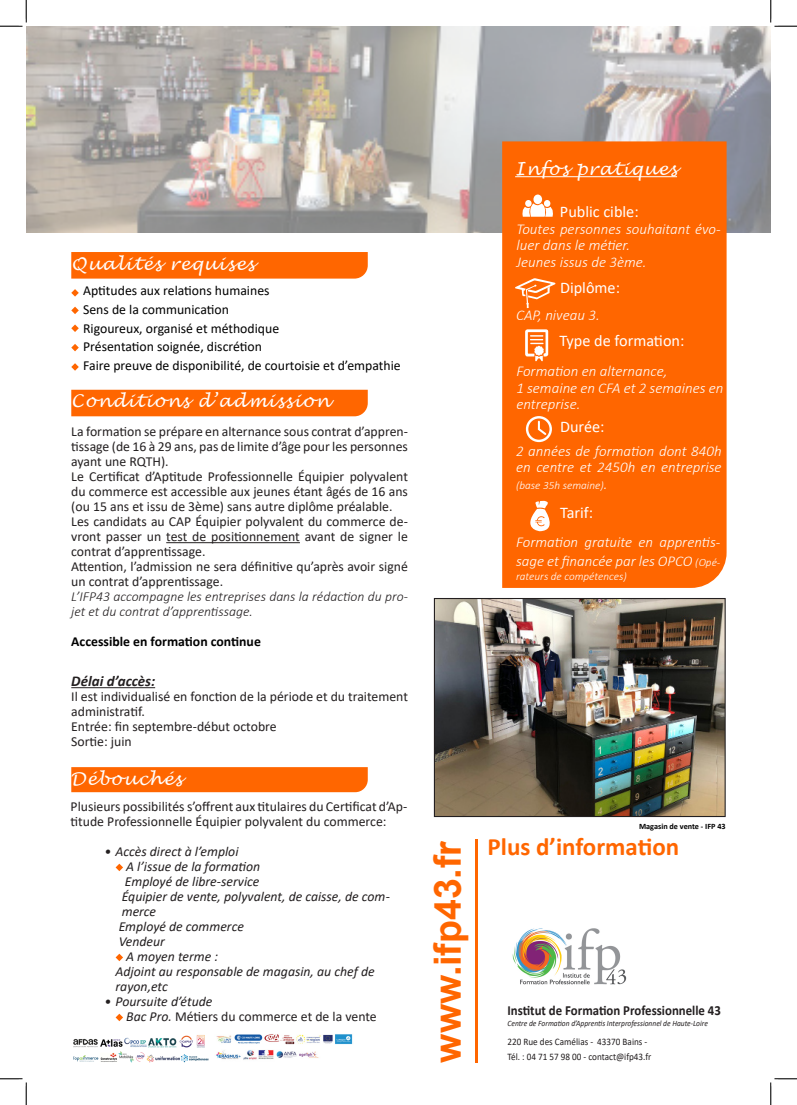
<style>
.page{position:relative;width:797px;height:1105px;background:#fff}
.page>*{position:absolute;margin:0;border:0;box-sizing:border-box;transform-origin:0 0}
.t1{font:700 37.5px "Arial";color:#f60}
.t2{font:700 25px "Calibri";color:#f60}
.t3{font:italic 17.5px "Lucida Handwriting";letter-spacing:.06em;color:#fff}
.t4{font:16.25px "Calibri";color:#fff}
.t5{font:italic 300 15px/16.2px "Calibri";color:#fff}
.t6{font:italic 700 15px "Calibri";color:#231f20}
.t7{font:700 13.88px "Calibri";color:#231f20;scale:.92 1}
.t8{font:13.75px/15px "Calibri";color:#231f20}
.t9{font:italic 13.75px/15px "Calibri";color:#231f20}
.t10{font:13.75px "Calibri";color:#000}
.t11{font:italic 300 13.75px/15px "Calibri";color:#231f20}
.t12{font:700 13.75px "Calibri";color:#000}
.t13{font:italic 300 11.25px "Calibri";color:#fff}
.t14{font:9.88px/15px "Calibri";color:#231f20;scale:.92 1}
.t15{font:italic 8.12px "Calibri";color:#231f20;scale:.92 1}
.t16{font:700 8.12px "Calibri";color:#000}
.s1{font-style:italic}
.s2{font-size:15px}
.s3{font-size:11.25px}
</style>
<div class="page">
<img style="left:26px;top:26px;width:744px;height:207px">
<div style="left:502px;top:141px;width:224px;height:447px;background:#f60"></div>
<hr style="left:515px;top:176px;width:162px;height:1px;background:#fff">
<div style="left:525px;top:200px;width:6px;height:7px;background:#fff;border-radius:50%"></div>
<div style="left:544px;top:200px;width:6px;height:7px;background:#fff;border-radius:50%"></div>
<div style="left:533px;top:195px;width:9px;height:9px;background:#fff;border-radius:50%"></div>
<svg style="left:521px;top:203px;width:33px;height:14px"></svg>
<svg style="left:514px;top:278px;width:42px;height:30px"></svg>
<hr style="left:475px;top:839px;width:2px;height:223px;background:#f60">
<svg style="left:525px;top:329px;width:23px;height:33px"></svg>
<div style="left:526px;top:416px;width:26px;height:26px;border:2px solid #fff;border-radius:50%"></div>
<svg style="left:536px;top:422px;width:12px;height:15px"></svg>
<svg style="left:520px;top:500px;width:38px;height:31px"></svg>
<div style="left:71px;top:390px;width:297px;height:26px;background:#f60"></div>
<div style="left:71px;top:767px;width:297px;height:25px;background:#f60"></div>
<svg style="left:116px;top:864px;width:7px;height:7px"></svg>
<svg style="left:116px;top:954px;width:7px;height:7px"></svg>
<svg style="left:116px;top:1014px;width:7px;height:7px"></svg>
<hr style="left:166px;top:542px;width:134px;height:1px;background:#231f20">
<div style="left:71px;top:252px;width:297px;height:27px;background:#f60"></div>
<svg style="left:71px;top:289px;width:8px;height:8px"></svg>
<svg style="left:71px;top:307px;width:8px;height:7px"></svg>
<svg style="left:71px;top:324px;width:8px;height:8px"></svg>
<svg style="left:71px;top:344px;width:8px;height:7px"></svg>
<svg style="left:71px;top:363px;width:8px;height:8px"></svg>
<hr style="left:71px;top:687px;width:84px;height:1px;background:#231f20">
<img style="left:436px;top:600px;width:287px;height:215px">
<div style="left:434px;top:598px;width:291px;height:219px;border:1px solid #231f20"></div>
<img style="left:73px;top:1035px;width:136px;height:28px">
<img style="left:216px;top:1034px;width:137px;height:26px">
<img style="left:512px;top:928px;width:115px;height:57px">
<svg style="left:0;top:0;width:27px;height:27px"></svg>
<svg style="left:0;top:1078px;width:27px;height:27px"></svg>
<svg style="left:770px;top:0;width:27px;height:27px"></svg>
<svg style="left:770px;top:1078px;width:27px;height:27px"></svg>
<p class="t3" style="left:71px;top:253px;width:185px">Qualités requises</p>
<p class="t10" style="left:83px;top:281px;width:188px">Aptitudes aux relations humaines</p>
<p class="t10" style="left:83px;top:300px;width:147px">Sens de la communication</p>
<p class="t10" style="left:83px;top:318px;width:197px">Rigoureux, organisé et méthodique</p>
<p class="t10" style="left:83px;top:337px;width:180px">Présentation soignée, discrétion</p>
<p class="t10" style="left:83px;top:356px;width:319px">Faire preuve de disponibilité, de courtoisie et d’empathie</p>
<p class="t3" style="left:71px;top:391px;width:260px">Conditions d’admission</p>
<p class="t8" style="left:71px;top:424px;width:338px;text-align:justify">La formation se prépare en alternance sous contrat d’appren&shy;tissage (de 16 à 29 ans, pas de limite d’âge pour les personnes ayant une RQTH).</p>
<p class="t8" style="left:71px;top:469px;width:338px;text-align:justify">Le Certificat d’Aptitude Professionnelle Équipier polyvalent du commerce est accessible aux jeunes étant âgés de 16 ans (ou 15 ans et issu de 3ème) sans autre diplôme préalable.</p>
<p class="t8" style="left:71px;top:514px;width:338px;text-align:justify">Les candidats au CAP Équipier polyvalent du commerce de&shy;vront passer un test de positionnement avant de signer le contrat d’apprentissage.</p>
<p class="t8" style="left:71px;top:559px;width:338px">Attention, l’admission ne sera définitive qu’après avoir signé un contrat d’apprentissage.</p>
<p class="t11" style="left:71px;top:589px;width:338px">L’IFP43 accompagne les entreprises dans la rédaction du pro&shy;jet et du contrat d’apprentissage.</p>
<p class="t12" style="left:71px;top:632px;width:191px">Accessible en formation continue</p>
<p class="t6" style="left:71px;top:670px;width:85px">Délai d’accès:</p>
<p class="t8" style="left:71px;top:689px;width:338px">Il est individualisé en fonction de la période et du traitement administratif.</p>
<p class="t8" style="left:71px;top:719px;width:207px">Entrée: fin septembre-début octobre</p>
<p class="t8" style="left:71px;top:734px;width:62px">Sortie: juin</p>
<p class="t3" style="left:71px;top:769px;width:113px">Débouchés</p>
<p class="t8" style="left:71px;top:799px;width:338px">Plusieurs possibilités s’offrent aux titulaires du Certificat d’Ap&shy;titude Professionnelle Équipier polyvalent du commerce:</p>
<p class="t9" style="left:104px;top:843px;width:136px">• Accès direct à l’emploi</p>
<p class="t9" style="left:126px;top:858px;width:135px">A l’issue de la formation</p>
<p class="t9" style="left:125px;top:873px;width:136px">Employé de libre-service</p>
<p class="t9" style="left:122px;top:888px;width:269px">Équipier de vente, polyvalent, de caisse, de com&shy;merce</p>
<p class="t9" style="left:119px;top:918px;width:127px">Employé de commerce</p>
<p class="t9" style="left:119px;top:933px;width:48px">Vendeur</p>
<p class="t9" style="left:126px;top:948px;width:93px">A moyen terme :</p>
<p class="t9" style="left:116px;top:963px;width:261px">Adjoint au responsable de magasin, au chef de rayon,etc</p>
<p class="t9" style="left:104px;top:993px;width:110px">• Poursuite d’étude</p>
<p class="t8" style="left:126px;top:1009px;width:252px"><span class="s1">Bac Pro.</span> Métiers du commerce et de la vente</p>
<p class="t3" style="left:515px;top:158px;width:163px">Infos pratiques</p>
<p class="t4" style="left:560px;top:200px;width:80px">Public cible:</p>
<p class="t5" style="left:516px;top:221px;width:206px">Toutes personnes souhaitant évo&shy;luer dans le métier.</p>
<p class="t5" style="left:516px;top:253px;width:132px">Jeunes issus de 3ème.</p>
<p class="t4" style="left:560px;top:276px;width:61px">Diplôme:</p>
<p class="t5" style="left:516px;top:307px;width:85px">CAP, niveau 3.</p>
<p class="t4" style="left:559px;top:329px;width:127px">Type de formation:</p>
<p class="t5" style="left:516px;top:363px;width:152px">Formation en alternance,</p>
<p class="t5" style="left:516px;top:379px;width:208px">1 semaine en CFA et 2 semaines en entreprise.</p>
<p class="t4" style="left:560px;top:416px;width:46px">Durée:</p>
<p class="t5" style="left:516px;top:443px;width:207px">2 années de formation dont 840h en centre et 2450h en entreprise</p>
<p class="t13" style="left:516px;top:478px;width:93px">(base 35h semaine)<span class="s2">.</span></p>
<p class="t4" style="left:560px;top:501px;width:35px">Tarif:</p>
<p class="t5" style="left:516px;top:533px;width:206px;line-height:18.8px">Formation gratuite en apprentis&shy;sage et financée par les OPCO <span class="s3">(Opé-</span></p>
<p class="t13" style="left:516px;top:569px;width:112px">rateurs de compétences)</p>
<p class="t1" style="left:421px;top:1062px;width:224px;rotate:-90deg">www.ifp43.fr</p>
<p class="t16" style="left:639px;top:820px;width:88px">Magasin de vente - IFP 43</p>
<p class="t2" style="left:487px;top:829px;width:193px">Plus d’information</p>
<p class="t7" style="left:507px;top:1000px;width:233px">Institut de Formation Professionnelle 43</p>
<p class="t15" style="left:507px;top:1018px;width:219px">Centre de Formation d’Apprentis Interprofessionnel de Haute-Loire</p>
<p class="t14" style="left:507px;top:1034px;width:158px">220 Rue des Camélias - 43370 Bains -<br>Tél. : 04 71 57 98 00 - contact@ifp43.fr</p>
</div>
